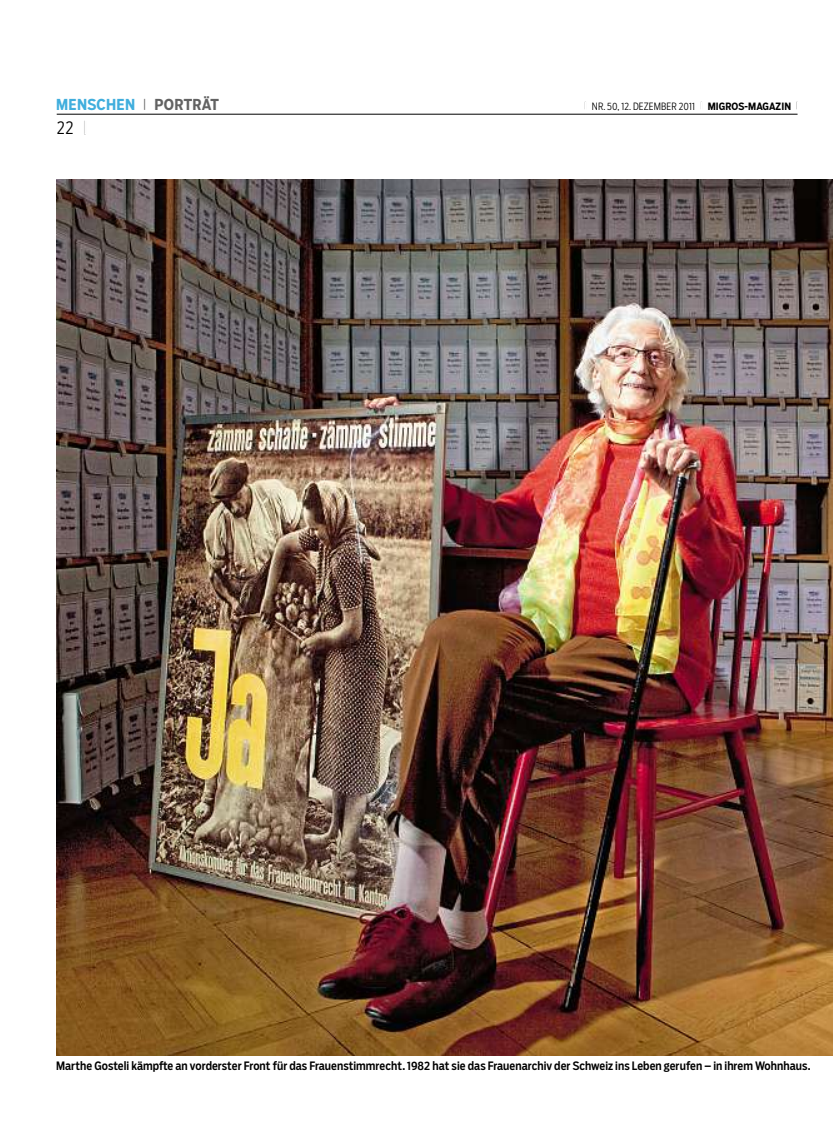
<style>
.page{position:relative;width:833px;height:1134px;background:#fff}
.page>*{position:absolute;margin:0;border:0;box-sizing:border-box;transform-origin:0 0}
.t1{font:300 17.5px "Salvo Sans Cond";color:#000}
.t2{font:700 15px "Salvo Sans Cond";letter-spacing:.02em;color:#40aedd}
.t3{font:500 11.5px "Salvo Sans Cond";letter-spacing:.005em;color:#000}
.t4{font:300 10px "Salvo Sans Cond";letter-spacing:.01em;color:#000}
.s1{font-weight:300;font-size:11.88px;color:#626262}
.s2{color:#626262}
.s3{font-size:8.12px}
.s4{font-weight:700}
.s5{font-size:14.75px}
</style>
<div class="page">
<hr style="left:57px;top:114px;width:740px;height:1px;background:#000">
<img style="left:57px;top:180px;width:776px;height:876px">
<h2 class="t2" style="left:56px;top:94px;width:164px">MENSCHEN <span class="s1">|</span> <span class="s2">PORTRÄT</span></h2>
<p class="t4" style="left:584px;top:99px;width:215px"><span class="s3">|</span> NR. 50, 12. DEZEMBER 2011 <span class="s3">|</span> <span class="s4">MIGROS-MAGAZIN</span> <span class="s3">|</span></p>
<h1 class="t1" style="left:57px;top:116px;width:32px">22 <span class="s5">|</span></h1>
<p class="t3" style="left:56px;top:1058px;width:756px">Marthe Gosteli kämpfte an vorderster Front für das Frauenstimmrecht. 1982 hat sie das Frauenarchiv der Schweiz ins Leben gerufen – in ihrem Wohnhaus.</p>
</div>
